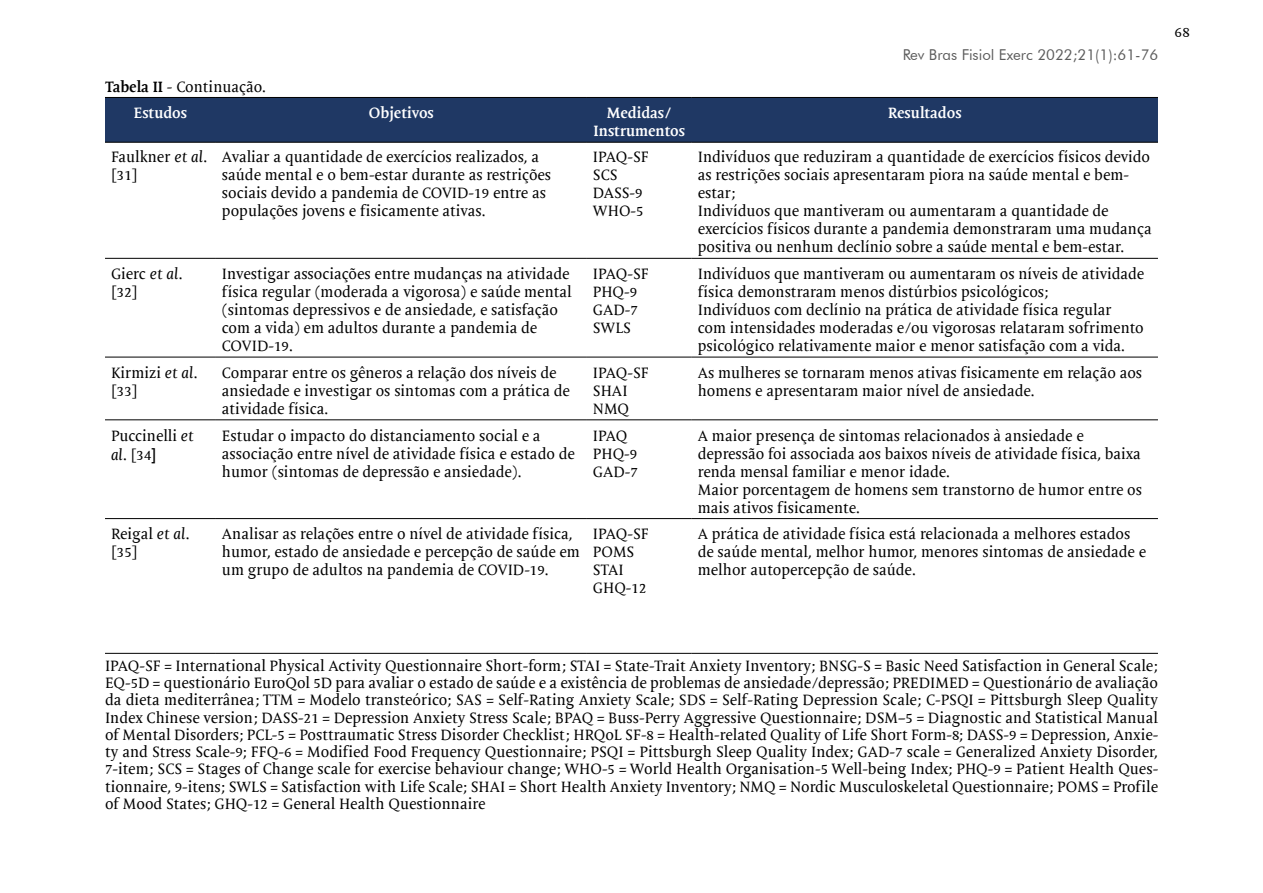
<style>
.page{position:relative;width:1263px;height:893px;background:#fff}
.page>*{position:absolute;margin:0;border:0;box-sizing:border-box;transform-origin:0 0}
.t1{font:15px/18px "Mantika Book W01";color:#000}
.t2{font:700 15px/18px "Mantika Book W01";color:#fff;text-align:center}
.t3{font:15px "Futura BT";color:#000}
.s1{font-weight:700}
.s2{font-style:italic}
.s3{font-family:"Arial";font-size:16.5px}
</style>
<div class="page">
<hr style="left:105px;top:258px;width:111px;height:1px;background:#000">
<hr style="left:216px;top:258px;width:371px;height:1px;background:#000">
<hr style="left:587px;top:258px;width:105px;height:1px;background:#000">
<hr style="left:692px;top:258px;width:466px;height:1px;background:#000">
<hr style="left:105px;top:357px;width:111px;height:1px;background:#000">
<hr style="left:216px;top:357px;width:371px;height:1px;background:#000">
<hr style="left:587px;top:357px;width:105px;height:1px;background:#000">
<hr style="left:692px;top:357px;width:466px;height:1px;background:#000">
<hr style="left:105px;top:419px;width:111px;height:1px;background:#000">
<hr style="left:216px;top:419px;width:371px;height:1px;background:#000">
<hr style="left:587px;top:419px;width:105px;height:1px;background:#000">
<hr style="left:692px;top:419px;width:466px;height:1px;background:#000">
<hr style="left:105px;top:518px;width:111px;height:1px;background:#000">
<hr style="left:216px;top:518px;width:371px;height:1px;background:#000">
<hr style="left:587px;top:518px;width:105px;height:1px;background:#000">
<hr style="left:692px;top:518px;width:466px;height:1px;background:#000">
<hr style="left:105px;top:653px;width:111px;height:1px;background:#000">
<hr style="left:216px;top:653px;width:371px;height:1px;background:#000">
<hr style="left:587px;top:653px;width:105px;height:1px;background:#000">
<hr style="left:692px;top:653px;width:466px;height:1px;background:#000">
<div style="left:105px;top:98px;width:1053px;height:44px;background:#1f3864"></div>
<hr style="left:105px;top:97px;width:111px;height:1px;background:#000">
<hr style="left:216px;top:97px;width:371px;height:1px;background:#000">
<hr style="left:587px;top:97px;width:105px;height:1px;background:#000">
<hr style="left:692px;top:97px;width:466px;height:1px;background:#000">
<hr style="left:105px;top:142px;width:111px;height:1px;background:#000">
<hr style="left:216px;top:142px;width:371px;height:1px;background:#000">
<hr style="left:587px;top:142px;width:105px;height:1px;background:#000">
<hr style="left:692px;top:142px;width:466px;height:1px;background:#000">
<p class="t1" style="left:105px;top:78px;width:163px"><span class="s1">Tabela II</span> - Continuação.</p>
<p class="t3" style="left:902px;top:46px;width:258px">Rev Bras Fisiol Exerc 2022;21(1):61-76</p>
<p class="t2" style="left:134px;top:104px;width:55px">Estudos</p>
<p class="t2" style="left:369px;top:104px;width:66px">Objetivos</p>
<p class="t2" style="left:594px;top:104px;width:93px">Medidas/<br>Instrumentos</p>
<p class="t2" style="left:888px;top:104px;width:75px">Resultados</p>
<p class="t1" style="left:111px;top:148px;width:98px">Faulkner <span class="s2">et al</span>. [31]</p>
<p class="t1" style="left:222px;top:148px;width:331px">Avaliar a quantidade de exercícios realizados, a saúde mental e o bem-estar durante as restrições sociais devido a pandemia de COVID-19 entre as populações jovens e fisicamente ativas.</p>
<p class="t1" style="left:593px;top:148px;width:57px">IPAQ-SF<br>SCS<br>DASS-9<br>WHO-5</p>
<p class="t1" style="left:698px;top:148px;width:455px">Indivíduos que reduziram a quantidade de exercícios físicos devido as restrições sociais apresentaram piora na saúde mental e bem&shy;estar;<br>Indivíduos que mantiveram ou aumentaram a quantidade de exercícios físicos durante a pandemia demonstraram uma mudança positiva ou nenhum declínio sobre a saúde mental e bem-estar.</p>
<p class="t1" style="left:111px;top:265px;width:73px">Gierc <span class="s2">et al</span>. [32]</p>
<p class="t1" style="left:222px;top:265px;width:351px">Investigar associações entre mudanças na atividade física regular (moderada a vigorosa) e saúde mental (sintomas depressivos e de ansiedade, e satisfação com a vida) em adultos durante a pandemia de COVID-19.</p>
<p class="t1" style="left:593px;top:265px;width:57px">IPAQ-SF<br>PHQ-9<br>GAD-7<br>SWLS</p>
<p class="t1" style="left:698px;top:265px;width:448px">Indivíduos que mantiveram ou aumentaram os níveis de atividade física demonstraram menos distúrbios psicológicos;<br>Indivíduos com declínio na prática de atividade física regular<br>com intensidades moderadas e/ou vigorosas relataram sofrimento psicológico relativamente maior e menor satisfação com a vida.</p>
<p class="t1" style="left:111px;top:364px;width:88px">Kirmizi <span class="s2">et al</span>. [33]</p>
<p class="t1" style="left:222px;top:364px;width:350px">Comparar entre os gêneros a relação dos níveis de ansiedade e investigar os sintomas com a prática de atividade física.</p>
<p class="t1" style="left:593px;top:364px;width:57px">IPAQ-SF<br>SHAI<br>NMQ</p>
<p class="t1" style="left:698px;top:364px;width:446px">As mulheres se tornaram menos ativas fisicamente em relação aos homens e apresentaram maior nível de ansiedade.</p>
<p class="t1" style="left:111px;top:426px;width:84px;line-height:19.8px">Puccinelli <span class="s2">et al</span>. [34<span class="s3">]</span></p>
<p class="t1" style="left:222px;top:427px;width:354px">Estudar o impacto do distanciamento social e a associação entre nível de atividade física e estado de humor (sintomas de depressão e ansiedade).</p>
<p class="t1" style="left:593px;top:427px;width:47px">IPAQ<br>PHQ-9<br>GAD-7</p>
<p class="t1" style="left:698px;top:427px;width:446px">A maior presença de sintomas relacionados à ansiedade e depressão foi associada aos baixos níveis de atividade física, baixa renda mensal familiar e menor idade.<br>Maior porcentagem de homens sem transtorno de humor entre os mais ativos fisicamente.</p>
<p class="t1" style="left:111px;top:525px;width:80px">Reigal <span class="s2">et al</span>. [35]</p>
<p class="t1" style="left:222px;top:525px;width:360px">Analisar as relações entre o nível de atividade física, humor, estado de ansiedade e percepção de saúde em um grupo de adultos na pandemia de COVID-19.</p>
<p class="t1" style="left:593px;top:525px;width:57px">IPAQ-SF<br>POMS<br>STAI<br>GHQ-12</p>
<p class="t1" style="left:698px;top:525px;width:450px">A prática de atividade física está relacionada a melhores estados de saúde mental, melhor humor, menores sintomas de ansiedade e melhor autopercepção de saúde.</p>
<p class="t1" style="left:1174px;top:23px;width:17px">68</p>
<p class="t1" style="left:105px;top:657px;width:1055px;line-height:17.2px;text-align:justify">IPAQ-SF = International Physical Activity Questionnaire Short-form; STAI = State-Trait Anxiety Inventory; BNSG-S = Basic Need Satisfaction in General Scale; EQ-5D = questionário EuroQol 5D para avaliar o estado de saúde e a existência de problemas de ansiedade/depressão; PREDIMED = Questionário de avaliação da dieta mediterrânea; TTM = Modelo transteórico; SAS = Self-Rating Anxiety Scale; SDS = Self-Rating Depression Scale; C-PSQI = Pittsburgh Sleep Quality Index Chinese version; DASS-21 = Depression Anxiety Stress Scale; BPAQ = Buss-Perry Aggressive Questionnaire; DSM–5 = Diagnostic and Statistical Manual of Mental Disorders; PCL-5 = Posttraumatic Stress Disorder Checklist; HRQoL SF-8 = Health-related Quality of Life Short Form-8; DASS-9 = Depression, Anxie&shy;ty and Stress Scale-9; FFQ-6 = Modified Food Frequency Questionnaire; PSQI = Pittsburgh Sleep Quality Index; GAD-7 scale = Generalized Anxiety Disorder, 7-item; SCS = Stages of Change scale for exercise behaviour change; WHO-5 = World Health Organisation-5 Well-being Index; PHQ-9 = Patient Health Ques&shy;tionnaire, 9-itens; SWLS = Satisfaction with Life Scale; SHAI = Short Health Anxiety Inventory; NMQ = Nordic Musculoskeletal Questionnaire; POMS = Profile of Mood States; GHQ-12 = General Health Questionnaire</p>
</div>
